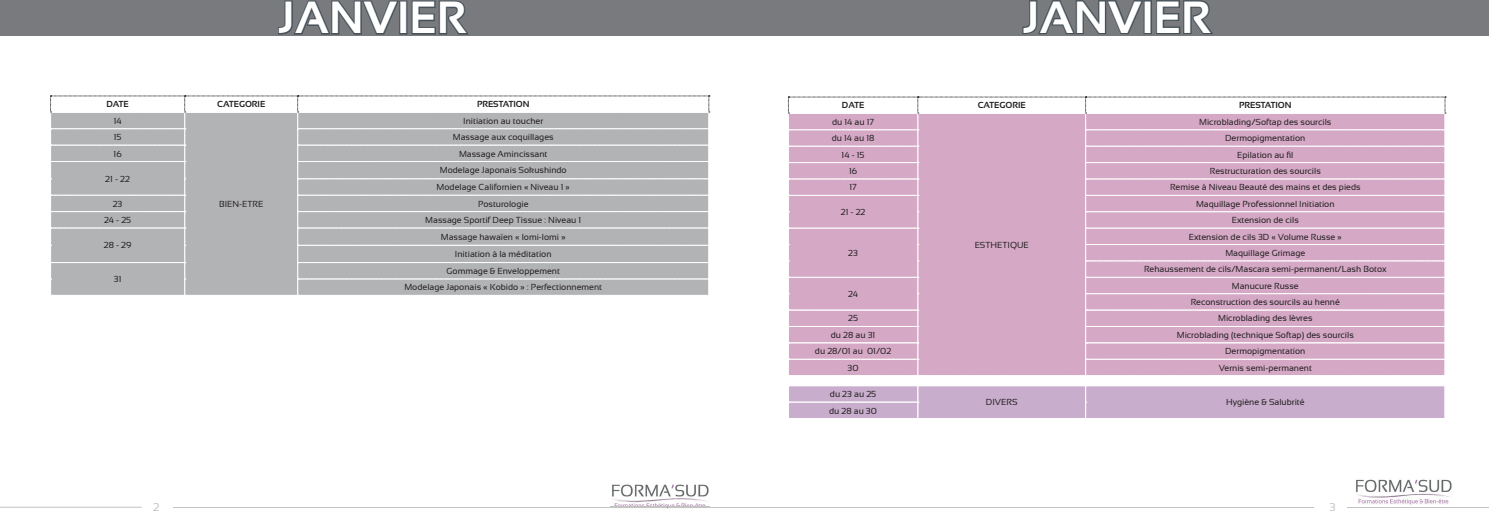
<style>
.page{position:relative;width:1489px;height:525px;background:#fff}
.page>*{position:absolute;margin:0;border:0;box-sizing:border-box;transform-origin:0 0}
.t1{font:700 45px "Sansation";color:#fff}
.t2{font:11.25px "Sansation";color:#c3c3c1}
.t3{font:8.75px/16.4px "Sansation";color:#231f20;text-align:center}
.t4{font:700 8.75px "Sansation";color:#231f20}
</style>
<div class="page">
<hr style="left:0;top:506px;width:142px;height:1px;background:#c3c3c1">
<hr style="left:1346px;top:506px;width:142px;height:1px;background:#c3c3c1">
<hr style="left:173px;top:506px;width:1140px;height:1px;background:#c3c3c1">
<svg style="left:50px;top:96px;width:659px;height:199px;background:#bcbdbe"></svg>
<div style="left:0;top:0;width:744px;height:35px;background:#787a7d"></div>
<svg style="left:277px;top:0;width:124px;height:36px"></svg>
<div style="left:399px;top:1px;width:8px;height:33px;border:2px solid #465259"></div>
<svg style="left:410px;top:0;width:61px;height:36px"></svg>
<img style="left:610px;top:484px;width:99px;height:25px">
<img style="left:610px;top:506px;width:99px;height:1px">
<div style="left:744px;top:0;width:744px;height:35px;background:#787a7d"></div>
<svg style="left:1022px;top:0;width:121px;height:34px"></svg>
<div style="left:1143px;top:0;width:8px;height:34px;border:2px solid #465259"></div>
<svg style="left:1156px;top:0;width:57px;height:34px"></svg>
<svg style="left:788px;top:97px;width:657px;height:321px;background:#d8b4cd"></svg>
<img style="left:1356px;top:479px;width:96px;height:26px">
<h1 class="t1" style="left:278px;top:-7px;width:189px">JANVIER</h1>
<h1 class="t1" style="left:1023px;top:-8px;width:189px">JANVIER</h1>
<p class="t4" style="left:106px;top:99px;width:24px">DATE</p>
<p class="t4" style="left:217px;top:99px;width:50px">CATEGORIE</p>
<p class="t4" style="left:477px;top:99px;width:54px">PRESTATION</p>
<p class="t3" style="left:114px;top:112px;width:9px">14</p>
<p class="t3" style="left:463px;top:112px;width:81px">Initiation au toucher</p>
<p class="t4" style="left:841px;top:100px;width:24px">DATE</p>
<p class="t4" style="left:977px;top:100px;width:50px">CATEGORIE</p>
<p class="t4" style="left:1238px;top:100px;width:54px">PRESTATION</p>
<p class="t3" style="left:832px;top:113px;width:44px">du 14 au 17</p>
<p class="t3" style="left:1199px;top:113px;width:134px">Microblading/Softap des sourcils</p>
<p class="t3" style="left:114px;top:129px;width:9px">15</p>
<p class="t3" style="left:453px;top:129px;width:102px">Massage aux coquillages</p>
<p class="t3" style="left:114px;top:145px;width:10px">16</p>
<p class="t3" style="left:459px;top:145px;width:90px">Massage Amincissant</p>
<p class="t3" style="left:105px;top:170px;width:26px">21 - 22</p>
<p class="t3" style="left:436px;top:162px;width:135px;line-height:16.9px">Modelage Japonais Sokushindo<br>Modelage Californien « Niveau 1 »</p>
<p class="t3" style="left:113px;top:195px;width:11px">23</p>
<p class="t3" style="left:478px;top:195px;width:52px">Posturologie</p>
<p class="t3" style="left:104px;top:212px;width:29px">24 - 25</p>
<p class="t3" style="left:425px;top:212px;width:157px">Massage Sportif Deep Tissue : Niveau 1</p>
<p class="t3" style="left:104px;top:237px;width:29px">28 - 29</p>
<p class="t3" style="left:441px;top:228px;width:126px;line-height:17.2px">Massage hawaïen « lomi-lomi »<br>Initiation à la méditation</p>
<p class="t3" style="left:114px;top:271px;width:9px">31</p>
<p class="t3" style="left:404px;top:262px;width:199px">Gommage &amp; Enveloppement<br>Modelage Japonais « Kobido » : Perfectionnement</p>
<p class="t3" style="left:219px;top:196px;width:46px">BIEN-ETRE</p>
<p class="t3" style="left:831px;top:130px;width:44px">du 14 au 18</p>
<p class="t3" style="left:1225px;top:130px;width:82px">Dermopigmentation</p>
<p class="t3" style="left:841px;top:146px;width:25px">14 - 15</p>
<p class="t3" style="left:1237px;top:146px;width:58px">Epilation au fil</p>
<p class="t3" style="left:849px;top:163px;width:10px">16</p>
<p class="t3" style="left:1209px;top:163px;width:112px">Restructuration des sourcils</p>
<p class="t3" style="left:849px;top:179px;width:9px">17</p>
<p class="t3" style="left:1169px;top:179px;width:192px">Remise à Niveau Beauté des mains et des pieds</p>
<p class="t3" style="left:840px;top:203px;width:26px">21 - 22</p>
<p class="t3" style="left:1195px;top:195px;width:140px">Maquillage Professionnel Initiation<br>Extension de cils</p>
<p class="t3" style="left:848px;top:244px;width:11px">23</p>
<p class="t3" style="left:1143px;top:228px;width:244px">Extension de cils 3D « Volume Russe »<br>Maquillage Grimage<br>Rehaussement de cils/Mascara semi-permanent/Lash Botox</p>
<p class="t3" style="left:974px;top:236px;width:56px">ESTHETIQUE</p>
<p class="t3" style="left:848px;top:285px;width:12px">24</p>
<p class="t3" style="left:1190px;top:277px;width:151px">Manucure Russe<br>Reconstruction des sourcils au henné</p>
<p class="t3" style="left:848px;top:310px;width:11px">25</p>
<p class="t3" style="left:1218px;top:310px;width:96px">Microblading des lèvres</p>
<p class="t3" style="left:830px;top:326px;width:46px">du 28 au 31</p>
<p class="t3" style="left:1176px;top:326px;width:178px">Microblading (technique Softap) des sourcils</p>
<p class="t3" style="left:815px;top:343px;width:78px">du 28/01 au 01/02</p>
<p class="t3" style="left:1225px;top:343px;width:82px">Dermopigmentation</p>
<p class="t3" style="left:847px;top:359px;width:13px">30</p>
<p class="t3" style="left:1218px;top:359px;width:95px">Vernis semi-permanent</p>
<p class="t3" style="left:829px;top:385px;width:48px">du 23 au 25</p>
<p class="t3" style="left:985px;top:394px;width:33px">DIVERS</p>
<p class="t3" style="left:1225px;top:394px;width:80px">Hygiène &amp; Salubrité</p>
<p class="t3" style="left:829px;top:402px;width:49px">du 28 au 30</p>
<p class="t2" style="left:153px;top:500px;width:8px">2</p>
<p class="t2" style="left:1329px;top:500px;width:8px">3</p>
</div>
